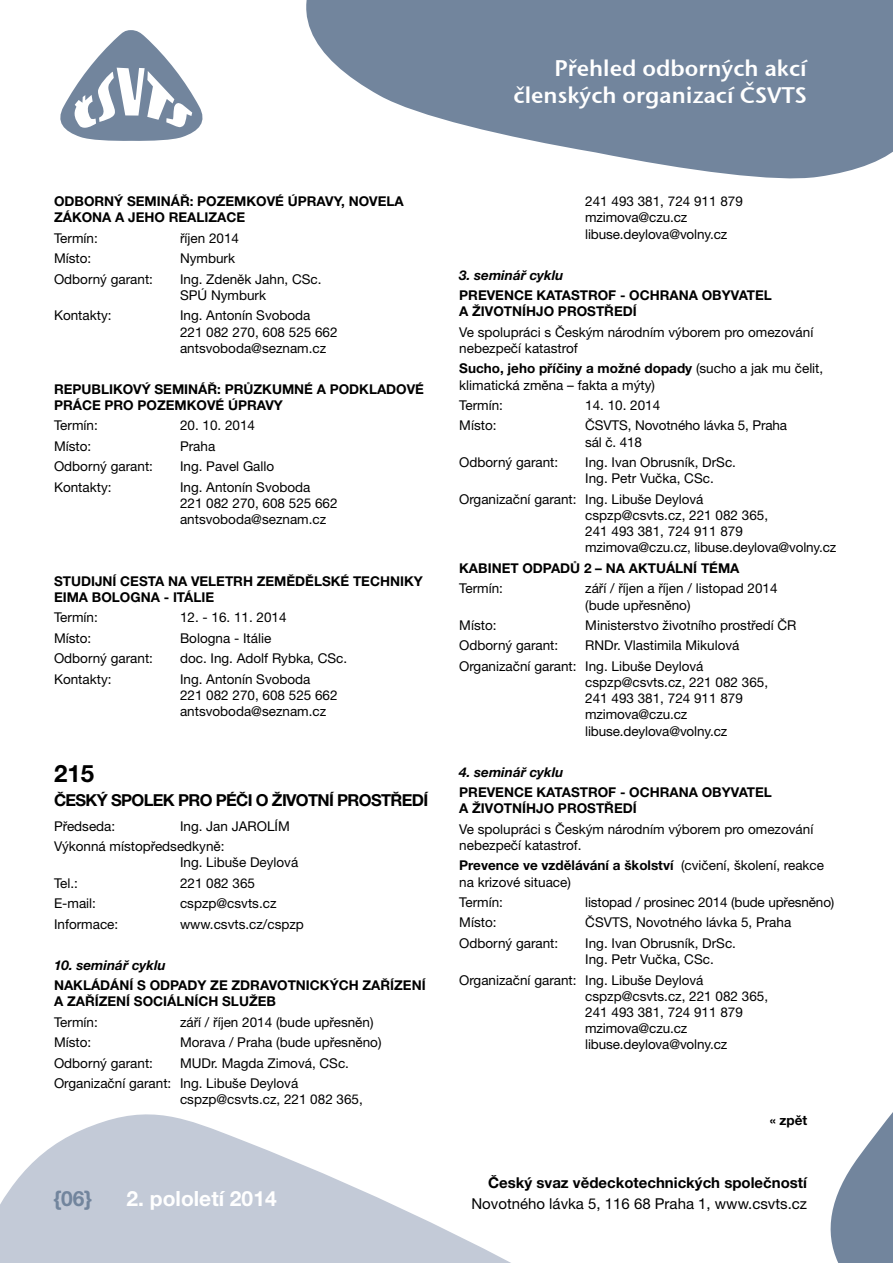
<style>
.page{position:relative;width:893px;height:1263px;background:#fff}
.page>*{position:absolute;margin:0;border:0;box-sizing:border-box;transform-origin:0 0}
.t1{font:700 24px "Helvetica Neue CE";color:#000}
.t2{font:22.5px/27px "Stone Sans Sem ITCTT Semi";color:#fff;text-align:right}
.t3{font:700 21px "Helvetica Neue CE";color:#fff}
.t4{font:700 21px "Helvetica Neue CE";color:#72859d}
.t5{font:700 16.5px "Helvetica Neue CE";letter-spacing:.1em;color:#000}
.t6{font:15px "Helvetica Neue CE";color:#000}
.t7{font:700 15px "Helvetica Neue CE";color:#000}
.t8{font:13.5px/16.2px "Helvetica Neue CE";color:#000}
.t9{font:700 13.5px/16.2px "Helvetica Neue CE";color:#000}
.t10{font:italic 700 13.5px "Helvetica Neue CE";color:#000}
.s1{font-weight:700}
</style>
<div class="page">
<svg style="left:0;top:1114px;width:511px;height:149px;fill:#c3cad7"></svg>
<svg style="left:60px;top:30px;width:143px;height:111px"></svg>
<svg style="left:306px;top:0;width:587px;height:179px;fill:#72859d"></svg>
<svg style="left:830px;top:1112px;width:63px;height:151px;fill:#72859d"></svg>
<h2 class="t2" style="left:514px;top:53px;width:295px">Přehled odborných akcí členských organizací ČSVTS</h2>
<p class="t9" style="left:54px;top:193px;width:41px">ODBORN</p>
<p class="t9" style="left:114px;top:193px;width:23px">Ý SEMIN</p>
<p class="t9" style="left:171px;top:193px;width:66px">ÁŘ: POZEMKOV</p>
<p class="t9" style="left:275px;top:193px;width:42px">É ÚPRAVY</p>
<p class="t9" style="left:341px;top:193px;width:18px">, NOVE</p>
<p class="t9" style="left:386px;top:193px;width:17px">LA</p>
<p class="t9" style="left:54px;top:210px;width:29px">ZÁKONA</p>
<p class="t9" style="left:115px;top:210px;width:31px">A JEHO</p>
<p class="t9" style="left:169px;top:210px;width:10px">REA</p>
<p class="t9" style="left:197px;top:210px;width:31px">LIZACE</p>
<p class="t8" style="left:54px;top:230px;width:45px">Termín:</p>
<p class="t8" style="left:180px;top:230px;width:61px">říjen 2014</p>
<p class="t8" style="left:54px;top:250px;width:39px">Místo:</p>
<p class="t8" style="left:180px;top:250px;width:57px">Nymburk</p>
<p class="t8" style="left:54px;top:271px;width:101px">Odborný garant:</p>
<p class="t8" style="left:180px;top:271px;width:143px">Ing. Zdeněk Jahn, CSc.<br>SPÚ Nymburk</p>
<p class="t8" style="left:54px;top:307px;width:59px">Kontakty:</p>
<p class="t8" style="left:180px;top:307px;width:159px">Ing. Antonín Svoboda<br>221 082 270, 608 525 662 antsvoboda@seznam.cz</p>
<p class="t9" style="left:54px;top:381px;width:64px">REPUBLIKOV</p>
<p class="t9" style="left:142px;top:381px;width:23px">Ý SEMIN</p>
<p class="t9" style="left:198px;top:381px;width:152px">ÁŘ: PRŮZKUMN É A PODK</p>
<p class="t9" style="left:369px;top:381px;width:19px">LADOV</p>
<p class="t9" style="left:415px;top:381px;width:10px">É</p>
<p class="t9" style="left:54px;top:397px;width:123px">PRÁCE PRO POZEMKOV</p>
<p class="t9" style="left:216px;top:397px;width:42px">É ÚPRAVY</p>
<p class="t8" style="left:54px;top:417px;width:45px">Termín:</p>
<p class="t8" style="left:180px;top:417px;width:77px">20. 10. 2014</p>
<p class="t8" style="left:54px;top:438px;width:39px">Místo:</p>
<p class="t8" style="left:180px;top:438px;width:37px">Praha</p>
<p class="t8" style="left:54px;top:458px;width:101px">Odborný garant:</p>
<p class="t8" style="left:180px;top:458px;width:96px">Ing. Pavel Gallo</p>
<p class="t8" style="left:54px;top:479px;width:59px">Kontakty:</p>
<p class="t8" style="left:180px;top:479px;width:159px">Ing. Antonín Svoboda<br>221 082 270, 608 525 662 antsvoboda@seznam.cz</p>
<p class="t9" style="left:54px;top:573px;width:76px">STUDIJNÍ CESTA</p>
<p class="t9" style="left:168px;top:573px;width:9px">NAVE</p>
<p class="t9" style="left:208px;top:573px;width:18px">LETRH</p>
<p class="t9" style="left:257px;top:573px;width:106px">ZEM ĚDĚLSKÉ TECHNIKY</p>
<p class="t9" style="left:54px;top:589px;width:155px">EIMA BOLOGNA - ITÁLIE</p>
<p class="t8" style="left:54px;top:609px;width:45px">Termín:</p>
<p class="t8" style="left:180px;top:609px;width:108px">12. - 16. 11. 2014</p>
<p class="t8" style="left:54px;top:630px;width:39px">Místo:</p>
<p class="t8" style="left:180px;top:630px;width:93px">Bologna - Itálie</p>
<p class="t8" style="left:54px;top:650px;width:101px">Odborný garant:</p>
<p class="t8" style="left:180px;top:650px;width:169px">doc. Ing. Adolf Rybka, CSc.</p>
<p class="t8" style="left:54px;top:671px;width:59px">Kontakty:</p>
<p class="t8" style="left:180px;top:671px;width:159px">Ing. Antonín Svoboda<br>221 082 270, 608 525 662 antsvoboda@seznam.cz</p>
<h1 class="t1" style="left:54px;top:760px;width:42px">215</h1>
<p class="t5" style="left:54px;top:791px;width:23px">ČESK</p>
<p class="t5" style="left:97px;top:791px;width:196px">Ý SPOLEK PRO PÉČI O ŽIVOTN</p>
<p class="t5" style="left:329px;top:791px;width:31px">Í PROST</p>
<p class="t5" style="left:390px;top:791px;width:39px">ŘEDÍ</p>
<p class="t8" style="left:54px;top:818px;width:63px">Předseda:</p>
<p class="t8" style="left:180px;top:818px;width:70px">Ing. Jan Jaro</p>
<p class="t8" style="left:267px;top:818px;width:22px">lím</p>
<p class="t8" style="left:180px;top:838px;width:120px;text-indent:-126px">Výkonná místopředsedkyně:<br>Ing. Libuše Deylová</p>
<p class="t8" style="left:54px;top:875px;width:26px">Tel.:</p>
<p class="t8" style="left:180px;top:875px;width:77px">221 082 365</p>
<p class="t8" style="left:54px;top:895px;width:44px">E-mail:</p>
<p class="t8" style="left:180px;top:895px;width:98px">cspzp@csvts.cz</p>
<p class="t8" style="left:54px;top:916px;width:66px">Informace:</p>
<p class="t8" style="left:180px;top:916px;width:125px">www.csvts.cz/cspzp</p>
<p class="t10" style="left:54px;top:957px;width:113px">10. seminář cyklu</p>
<p class="t9" style="left:54px;top:977px;width:93px">NAKLÁDÁNÍ SOD</p>
<p class="t9" style="left:170px;top:977px;width:19px">PADY</p>
<p class="t9" style="left:210px;top:977px;width:40px">ZE ZDRAVOTNICK</p>
<p class="t9" style="left:330px;top:977px;width:97px">ÝCH ZAŘÍZEN Í</p>
<p class="t9" style="left:54px;top:993px;width:89px">A ZAŘÍZEN Í SOCI</p>
<p class="t9" style="left:167px;top:993px;width:110px">ÁLNÍCH SLUŽEB</p>
<p class="t8" style="left:54px;top:1014px;width:45px">Termín:</p>
<p class="t8" style="left:180px;top:1014px;width:195px">září / říjen 2014 (bude upřesněn)</p>
<p class="t8" style="left:54px;top:1034px;width:39px">Místo:</p>
<p class="t8" style="left:180px;top:1034px;width:203px">Morava / Praha (bude upřesněno)</p>
<p class="t8" style="left:54px;top:1055px;width:101px">Odborný garant:</p>
<p class="t8" style="left:54px;top:1053px;width:297px;line-height:20.4px;text-indent:126px">MUDr. Magda Zimová, CSc.<br>Organizační garant: Ing. Libuše Deylová</p>
<p class="t8" style="left:180px;top:1091px;width:184px">cspzp@csvts.cz, 221 082 365,</p>
<h3 class="t4" style="left:54px;top:1187px;width:39px">{06}</h3>
<h3 class="t3" style="left:127px;top:1187px;width:152px">2. POLOLETÍ 2014</h3>
<p class="t8" style="left:585px;top:193px;width:159px">241 493 381, 724 911 879 mzimova@czu.cz libuse.deylova@volny.cz</p>
<p class="t10" style="left:459px;top:267px;width:106px">3. seminář cyklu</p>
<p class="t9" style="left:459px;top:287px;width:313px">PREVENCE KATASTROF - OCHRANA OBYVATEL<br>A ŽIVOTNÍHJO PROSTŘEDÍ</p>
<p class="t8" style="left:459px;top:324px;width:356px">Ve spolupráci s Českým národním výborem pro omezování nebezpečí katastrof</p>
<p class="t8" style="left:459px;top:360px;width:366px"><span class="s1">SUCHO, JEHO PŘÍČINY A MOŽNÉ DOPADY</span> (sucho a jak mu čelit, klimatická změna – fakta a mýty)</p>
<p class="t8" style="left:459px;top:397px;width:45px">Termín:</p>
<p class="t8" style="left:585px;top:397px;width:77px">14. 10. 2014</p>
<p class="t8" style="left:459px;top:418px;width:39px">Místo:</p>
<p class="t8" style="left:585px;top:418px;width:203px">ČSVTS, Novotného lávka 5, Praha sál č. 418</p>
<p class="t8" style="left:459px;top:454px;width:101px">Odborný garant:</p>
<p class="t8" style="left:585px;top:454px;width:152px">Ing. Ivan Obrusník, DrSc.<br>Ing. Petr Vučka, CSc.</p>
<p class="t8" style="left:585px;top:491px;width:253px;text-indent:-126px">Organizační garant: Ing. Libuše Deylová<br>cspzp@csvts.cz, 221 082 365,<br>241 493 381, 724 911 879 mzimova@czu.cz, libuse.deylova@volny.cz</p>
<p class="t9" style="left:459px;top:560px;width:37px">KABINET</p>
<p class="t9" style="left:522px;top:560px;width:93px">ODPADŮ 2 – NAAKT</p>
<p class="t9" style="left:656px;top:560px;width:74px">UÁLNÍ TÉMA</p>
<p class="t8" style="left:459px;top:580px;width:45px">Termín:</p>
<p class="t8" style="left:585px;top:580px;width:194px">září / říjen a říjen / listopad 2014 (bude upřesněno)</p>
<p class="t8" style="left:459px;top:617px;width:39px">Místo:</p>
<p class="t8" style="left:585px;top:617px;width:213px">Ministerstvo životního prostředí ČR</p>
<p class="t8" style="left:459px;top:637px;width:101px">Odborný garant:</p>
<p class="t8" style="left:459px;top:635px;width:282px;line-height:20.4px;text-indent:126px">RNDr. Vlastimila Mikulová<br>Organizační garant: Ing. Libuše Deylová</p>
<p class="t8" style="left:585px;top:674px;width:184px">cspzp@csvts.cz, 221 082 365,<br>241 493 381, 724 911 879 mzimova@czu.cz libuse.deylova@volny.cz</p>
<p class="t10" style="left:459px;top:764px;width:106px">4. seminář cyklu</p>
<p class="t9" style="left:459px;top:784px;width:313px">PREVENCE KATASTROF - OCHRANA OBYVATEL<br>A ŽIVOTNÍHJO PROSTŘEDÍ</p>
<p class="t8" style="left:459px;top:821px;width:356px">Ve spolupráci s Českým národním výborem pro omezování nebezpečí katastrof.</p>
<p class="t8" style="left:459px;top:857px;width:366px"><span class="s1">PREVENCE VE VZDĚLÁVÁNÍ A ŠKOLSTVÍ</span> (cvičení, školení, reakce na krizové situace)</p>
<p class="t8" style="left:459px;top:894px;width:45px">Termín:</p>
<p class="t8" style="left:585px;top:894px;width:251px">listopad / prosinec 2014 (bude upřesněno)</p>
<p class="t8" style="left:459px;top:914px;width:39px">Místo:</p>
<p class="t8" style="left:585px;top:914px;width:208px">ČSVTS, Novotného lávka 5, Praha</p>
<p class="t8" style="left:459px;top:935px;width:101px">Odborný garant:</p>
<p class="t8" style="left:585px;top:935px;width:152px">Ing. Ivan Obrusník, DrSc.<br>Ing. Petr Vučka, CSc.</p>
<p class="t8" style="left:585px;top:972px;width:184px;text-indent:-126px">Organizační garant: Ing. Libuše Deylová cspzp@csvts.cz, 221 082 365,<br>241 493 381, 724 911 879 mzimova@czu.cz libuse.deylova@volny.cz</p>
<p class="t9" style="left:770px;top:1112px;width:39px">« ZPĚT</p>
<p class="t7" style="left:488px;top:1174px;width:320px">ČESKÝ SVAZ VĚDECKOTECHNICKÝCH SPOLEČNOSTÍ</p>
<p class="t6" style="left:471px;top:1195px;width:337px">Novotného lávka 5, 116 68 Praha 1, www.csvts.cz</p>
</div>
